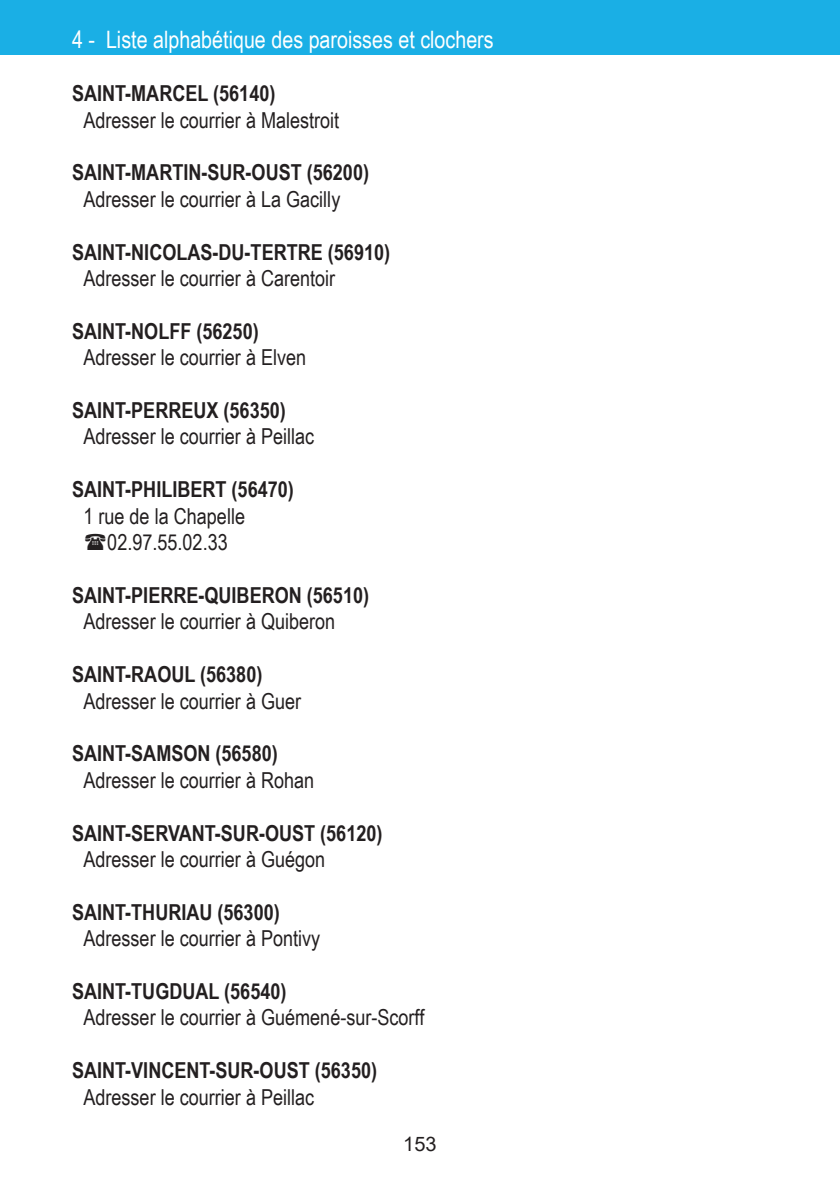
<style>
.page{position:relative;width:840px;height:1191px;background:#fff}
.page>*{position:absolute;margin:0;border:0;box-sizing:border-box;transform-origin:0 0}
.t1{font:24px "Arial Narrow";color:#fff}
.t2{font:22px/26.4px "Arial Narrow";color:#231f20;text-align:center}
.t3{font:700 22px "Arial Narrow";color:#231f20}
.t4{font:20px "Arial";color:#231f20}
</style>
<div class="page">
<div style="left:0;top:0;width:839px;height:55px;background:#1aafe5"></div>
<p class="t1" style="left:72px;top:22px;width:423px">4 - Liste alphabétique des paroisses et clochers</p>
<p class="t3" style="left:72px;top:77px;width:205px">SAINT-MARCEL (56140)</p>
<p class="t2" style="left:83px;top:106px;width:257px">Adresser le courrier à Malestroit</p>
<p class="t3" style="left:72px;top:156px;width:298px">SAINT-MARTIN-SUR-OUST (56200)</p>
<p class="t2" style="left:83px;top:185px;width:258px">Adresser le courrier à La Gacilly</p>
<p class="t3" style="left:72px;top:235px;width:319px">SAINT-NICOLAS-DU-TERTRE (56910)</p>
<p class="t2" style="left:83px;top:264px;width:253px">Adresser le courrier à Carentoir</p>
<p class="t3" style="left:72px;top:314px;width:188px">SAINT-NOLFF (56250)</p>
<p class="t2" style="left:83px;top:343px;width:224px">Adresser le courrier à Elven</p>
<p class="t3" style="left:72px;top:393px;width:215px">SAINT-PERREUX (56350)</p>
<p class="t2" style="left:83px;top:422px;width:232px">Adresser le courrier à Peillac</p>
<p class="t3" style="left:72px;top:473px;width:223px">SAINT-PHILIBERT (56470)</p>
<p class="t2" style="left:83px;top:502px;width:163px">1 rue de la Chapelle<br>02.97.55.02.33</p>
<p class="t3" style="left:72px;top:578px;width:298px">SAINT-PIERRE-QUIBERON (56510)</p>
<p class="t2" style="left:83px;top:607px;width:253px">Adresser le courrier à Quiberon</p>
<p class="t3" style="left:72px;top:657px;width:192px">SAINT-RAOUL (56380)</p>
<p class="t2" style="left:83px;top:686px;width:219px">Adresser le courrier à Guer</p>
<p class="t3" style="left:72px;top:737px;width:207px">SAINT-SAMSON (56580)</p>
<p class="t2" style="left:83px;top:766px;width:232px">Adresser le courrier à Rohan</p>
<p class="t3" style="left:72px;top:816px;width:312px">SAINT-SERVANT-SUR-OUST (56120)</p>
<p class="t2" style="left:83px;top:845px;width:243px">Adresser le courrier à Guégon</p>
<p class="t3" style="left:72px;top:895px;width:209px">SAINT-THURIAU (56300)</p>
<p class="t2" style="left:83px;top:924px;width:238px">Adresser le courrier à Pontivy</p>
<p class="t3" style="left:72px;top:974px;width:216px">SAINT-TUGDUAL (56540)</p>
<p class="t2" style="left:83px;top:1003px;width:342px">Adresser le courrier à Guémené-sur-Scorff</p>
<p class="t3" style="left:72px;top:1053px;width:306px">SAINT-VINCENT-SUR-OUST (56350)</p>
<p class="t2" style="left:83px;top:1082px;width:232px">Adresser le courrier à Peillac</p>
<p class="t4" style="left:403px;top:1130px;width:35px">153</p>
</div>
